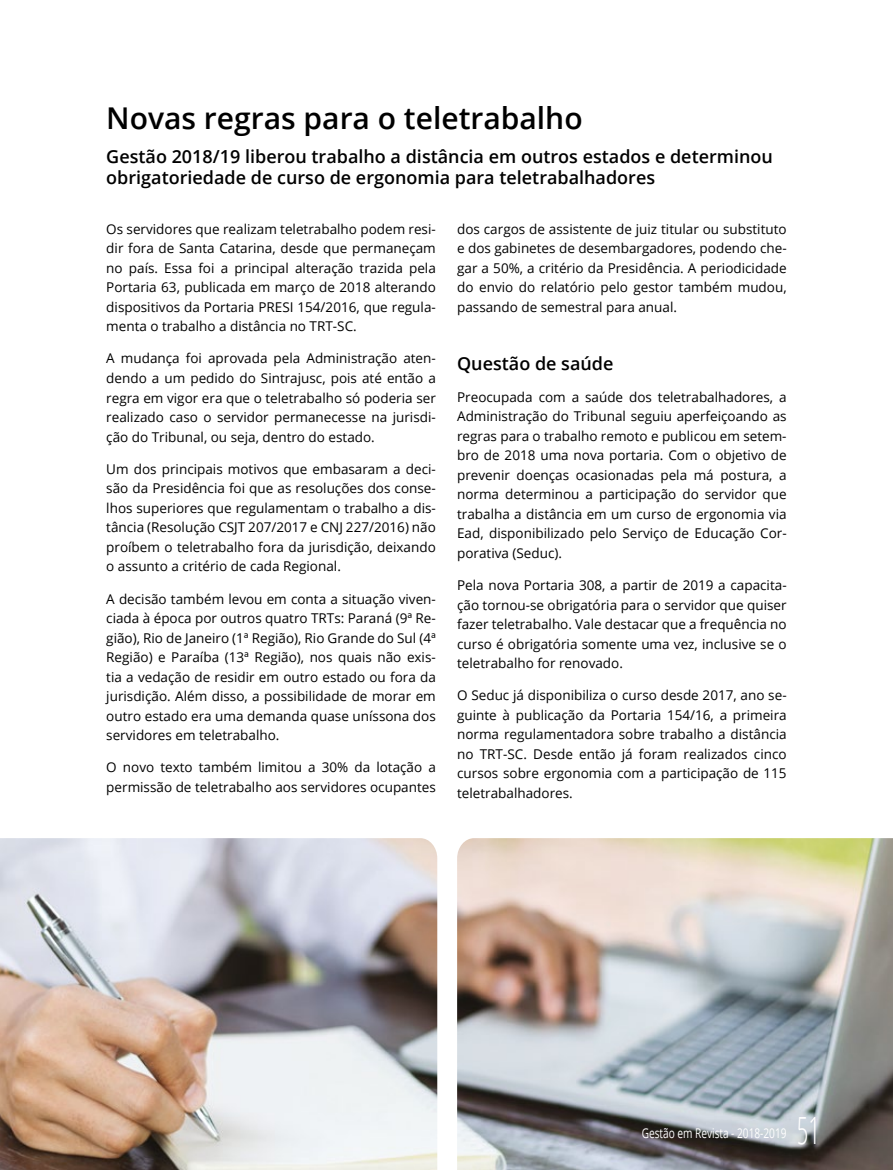
<style>
.page{position:relative;width:893px;height:1170px;background:#fff}
.page>*{position:absolute;margin:0;border:0;box-sizing:border-box;transform-origin:0 0}
.t1{font:300 condensed 37.5px "Open Sans";color:#fff;scale:.75 1}
.t2{font:600 30px "Open Sans";color:#000}
.t3{font:600 18px/21px "Open Sans";color:#000}
.t4{font:13.5px/19.5px "Open Sans";color:#000;text-align:justify}
.t5{font:13.5px "Open Sans";color:#fff;scale:.75 1}
</style>
<div class="page">
<img style="left:0;top:838px;width:437px;height:331px">
<img style="left:457px;top:838px;width:436px;height:331px">
<h2 class="t2" style="left:106px;top:98px;width:478px">Novas regras para o teletrabalho</h2>
<h3 class="t3" style="left:106px;top:146px;width:668px">Gestão 2018/19 liberou trabalho a distância em outros estados e determinou obrigatoriedade de curso de ergonomia para teletrabalhadores</h3>
<p class="t4" style="left:106px;top:219px;width:331px">Os servidores que realizam teletrabalho podem resi&shy;dir fora de Santa Catarina, desde que permaneçam no país. Essa foi a principal alteração trazida pela Portaria 63, publicada em março de 2018 alterando dispositivos da Portaria PRESI 154/2016, que regula&shy;menta o trabalho a distância no TRT-SC.</p>
<p class="t4" style="left:106px;top:348px;width:331px">A mudança foi aprovada pela Administração aten&shy;dendo a um pedido do Sintrajusc, pois até então a regra em vigor era que o teletrabalho só poderia ser realizado caso o servidor permanecesse na jurisdi&shy;ção do Tribunal, ou seja, dentro do estado.</p>
<p class="t4" style="left:106px;top:459px;width:331px">Um dos principais motivos que embasaram a deci&shy;são da Presidência foi que as resoluções dos conse&shy;lhos superiores que regulamentam o trabalho a dis&shy;tância (Resolução CSJT 207/2017 e CNJ 227/2016) não proíbem o teletrabalho fora da jurisdição, deixando o assunto a critério de cada Regional.</p>
<p class="t4" style="left:106px;top:588px;width:331px">A decisão também levou em conta a situação viven&shy;ciada à época por outros quatro TRTs: Paraná (9ª Re&shy;gião), Rio de Janeiro (1ª Região), Rio Grande do Sul (4ª Região) e Paraíba (13ª Região), nos quais não exis&shy;tia a vedação de residir em outro estado ou fora da jurisdição. Além disso, a possibilidade de morar em outro estado era uma demanda quase uníssona dos servidores em teletrabalho.</p>
<p class="t4" style="left:106px;top:757px;width:331px">O novo texto também limitou a 30% da lotação a permissão de teletrabalho aos servidores ocupantes</p>
<p class="t4" style="left:457px;top:218px;width:331px">dos cargos de assistente de juiz titular ou substituto e dos gabinetes de desembargadores, podendo che&shy;gar a 50%, a critério da Presidência. A periodicidade do envio do relatório pelo gestor também mudou, passando de semestral para anual.</p>
<h3 class="t3" style="left:457px;top:352px;width:158px">Questão de saúde</h3>
<p class="t4" style="left:457px;top:387px;width:331px">Preocupada com a saúde dos teletrabalhadores, a Administração do Tribunal seguiu aperfeiçoando as regras para o trabalho remoto e publicou em setem&shy;bro de 2018 uma nova portaria. Com o objetivo de prevenir doenças ocasionadas pela má postura, a norma determinou a participação do servidor que trabalha a distância em um curso de ergonomia via Ead, disponibilizado pelo Serviço de Educação Cor&shy;porativa (Seduc).</p>
<p class="t4" style="left:457px;top:575px;width:331px">Pela nova Portaria 308, a partir de 2019 a capacita&shy;ção tornou-se obrigatória para o servidor que quiser fazer teletrabalho. Vale destacar que a frequência no curso é obrigatória somente uma vez, inclusive se o teletrabalho for renovado.</p>
<p class="t4" style="left:457px;top:685px;width:331px">O Seduc já disponibiliza o curso desde 2017, ano se&shy;guinte à publicação da Portaria 154/16, a primeira norma regulamentadora sobre trabalho a distância no TRT-SC. Desde então já foram realizados cinco cursos sobre ergonomia com a participação de 115 teletrabalhadores.</p>
<p class="t5" style="left:642px;top:1124px;width:195px">Gestão em Revista - 2018-2019</p>
<h1 class="t1" style="left:797px;top:1105px;width:31px">51</h1>
</div>
